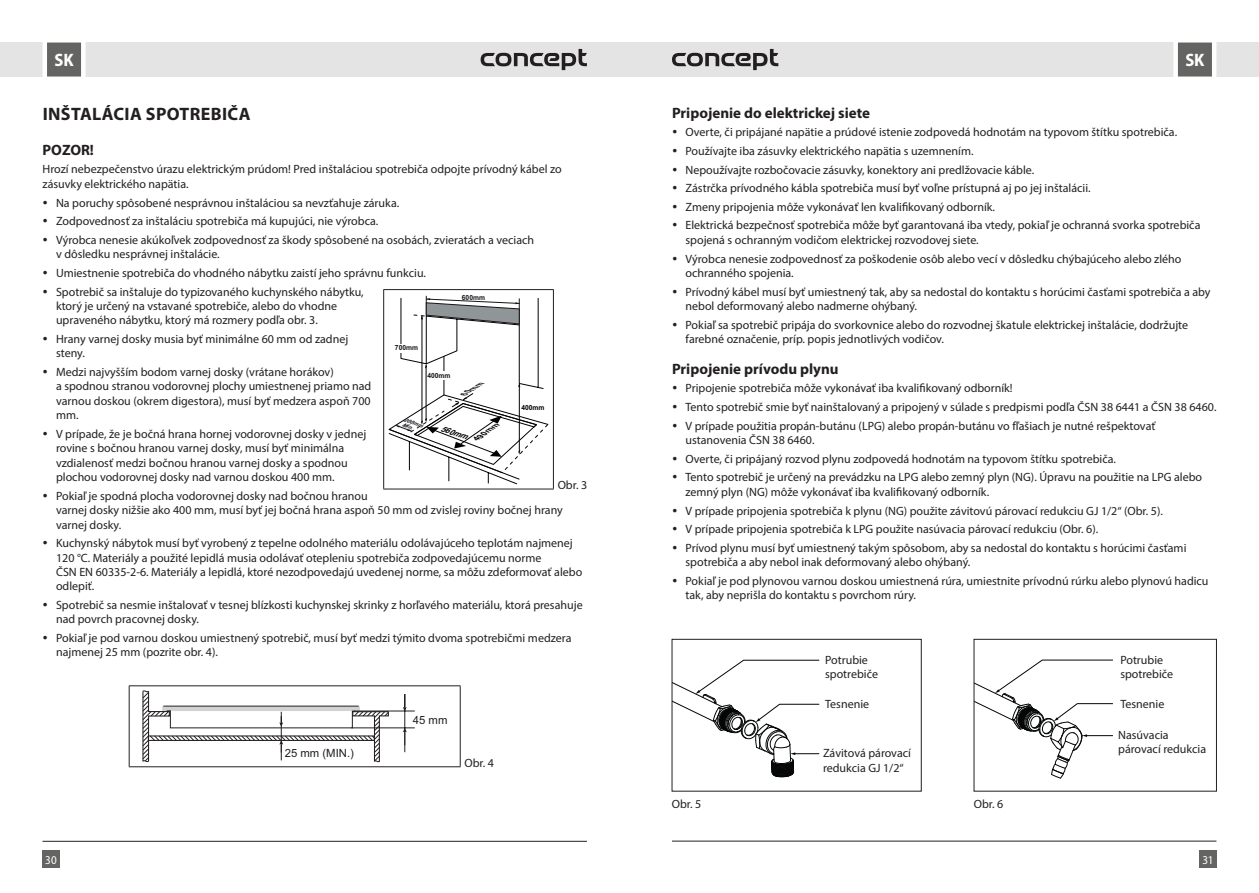
<style>
.page{position:relative;width:1259px;height:893px;background:#fff}
.page>*{position:absolute;margin:0;border:0;box-sizing:border-box;transform-origin:0 0}
.t1{font:700 18px "Myriad Pro";letter-spacing:.02em;color:#231f20}
.t2{font:700 semi-condensed 18px "Myriad Pro";color:#fff}
.t3{font:700 15px "Myriad Pro";color:#231f20}
.t4{font:12px/18.6px "Myriad Pro";color:#231f20}
.t5{font:semi-condensed 12px "Myriad Pro";color:#fff}
.t6{font:11.25px "Arial";color:#231f20}
.t7{font:italic 700 8.1px "Arial";color:#030003}
.t8{font:700 7.05px "Arial";color:#171419;scale:.95 1}
.t9{font:700 7.05px "Arial";color:#030003;scale:.95 1}
.t10{font:italic 700 7.05px "Arial";color:#030003;scale:1.17 1}
.t11{font:italic 700 6.15px "Arial";color:#171419;scale:1.34 1}
.t12{font:italic 700 5.4px/4.9px "Arial";color:#171419;scale:1.04 1}
</style>
<div class="page">
<div style="left:629px;top:43px;width:630px;height:34px;background:#e4e4e4"></div>
<div style="left:0;top:43px;width:629px;height:34px;background:#e4e4e4"></div>
<div style="left:43px;top:850px;width:17px;height:17px;background:#646463"></div>
<div style="left:1199px;top:850px;width:17px;height:17px;background:#646463"></div>
<svg style="left:1171px;top:42px;width:47px;height:35px;background:#8f8f8e"></svg>
<svg style="left:40px;top:42px;width:48px;height:35px;background:#919190"></svg>
<hr style="left:672px;top:841px;width:544px;height:1px;background:#231f20">
<hr style="left:43px;top:841px;width:544px;height:1px;background:#231f20">
<svg style="left:480px;top:49px;width:107px;height:21px"></svg>
<svg style="left:672px;top:49px;width:106px;height:21px"></svg>
<hr style="left:129px;top:685px;width:331px;height:1px;background:#231f20">
<hr style="left:129px;top:686px;width:1px;height:80px;background:#231f20">
<hr style="left:460px;top:686px;width:1px;height:80px;background:#231f20">
<hr style="left:129px;top:766px;width:331px;height:1px;background:#231f20">
<hr style="left:351px;top:728px;width:64px;height:1px;background:#231f20">
<hr style="left:354px;top:711px;width:61px;height:1px;background:#231f20">
<hr style="left:404px;top:694px;width:1px;height:58px;background:#231f20">
<svg style="left:403px;top:694px;width:4px;height:17px"></svg>
<svg style="left:403px;top:728px;width:4px;height:17px"></svg>
<svg style="left:142px;top:690px;width:247px;height:72px"></svg>
<hr style="left:383px;top:289px;width:171px;height:1px;background:#231f20">
<hr style="left:383px;top:290px;width:1px;height:199px;background:#231f20">
<hr style="left:553px;top:290px;width:1px;height:199px;background:#231f20">
<hr style="left:383px;top:489px;width:171px;height:1px;background:#231f20">
<svg style="left:389px;top:296px;width:159px;height:188px"></svg>
<svg style="left:674px;top:659px;width:145px;height:118px"></svg>
<div style="left:672px;top:639px;width:249px;height:152px;border:1px solid #231f20"></div>
<svg style="left:976px;top:659px;width:137px;height:120px"></svg>
<div style="left:974px;top:639px;width:242px;height:152px;border:1px solid #231f20"></div>
<h1 class="t2" style="left:54px;top:48px;width:21px">SK</h1>
<h1 class="t2" style="left:1185px;top:48px;width:21px">SK</h1>
<h1 class="t1" style="left:43px;top:102px;width:209px">INŠTALÁCIA SPOTREBIČA</h1>
<p class="t3" style="left:43px;top:140px;width:53px">POZOR!</p>
<p class="t4" style="left:43px;top:162px;width:521px;line-height:14.4px">Hrozí nebezpečenstvo úrazu elektrickým prúdom! Pred inštaláciou spotrebiča odpojte prívodný kábel zo zásuvky elektrického napätia.</p>
<p class="t4" style="left:56px;top:193px;width:480px">Na poruchy spôsobené nesprávnou inštaláciou sa nevzťahuje záruka.<br>Zodpovednosť za inštaláciu spotrebiča má kupujúci, nie výrobca.<br>Výrobca nenesie akúkoľvek zodpovednosť za škody spôsobené na osobách, zvieratách a veciach</p>
<p class="t4" style="left:56px;top:245px;width:371px">v dôsledku nesprávnej inštalácie.<br>Umiestnenie spotrebiča do vhodného nábytku zaistí jeho správnu funkciu.<br>Spotrebič sa inštaluje do typizovaného kuchynského nábytku,</p>
<p class="t4" style="left:56px;top:298px;width:283px;line-height:14.4px">ktorý je určený na vstavané spotrebiče, alebo do vhodne upraveného nábytku, ktorý má rozmery podľa obr. 3.</p>
<p class="t4" style="left:56px;top:332px;width:294px;line-height:14.4px">Hrany varnej dosky musia byť minimálne 60 mm od zadnej steny.</p>
<p class="t4" style="left:56px;top:365px;width:317px;line-height:14.4px">Medzi najvyšším bodom varnej dosky (vrátane horákov)<br>a spodnou stranou vodorovnej plochy umiestnenej priamo nad varnou doskou (okrem digestora), musí byť medzera aspoň 700 mm.</p>
<p class="t4" style="left:56px;top:426px;width:312px;line-height:14.4px">V prípade, že je bočná hrana hornej vodorovnej dosky v jednej rovine s bočnou hranou varnej dosky, musí byť minimálna vzdialenosť medzi bočnou hranou varnej dosky a spodnou plochou vodorovnej dosky nad varnou doskou 400 mm.</p>
<p class="t4" style="left:56px;top:488px;width:508px;line-height:14.4px">Pokiaľ je spodná plocha vodorovnej dosky nad bočnou hranou<br>varnej dosky nižšie ako 400 mm, musí byť jej bočná hrana aspoň 50 mm od zvislej roviny bočnej hrany varnej dosky.</p>
<p class="t4" style="left:56px;top:536px;width:528px;line-height:14.4px">Kuchynský nábytok musí byť vyrobený z tepelne odolného materiálu odolávajúceho teplotám najmenej 120 °C. Materiály a použité lepidlá musia odolávať otepleniu spotrebiča zodpovedajúcemu norme<br>ČSN EN 60335-2-6. Materiály a lepidlá, ktoré nezodpovedajú uvedenej norme, sa môžu zdeformovať alebo odlepiť.</p>
<p class="t4" style="left:56px;top:598px;width:528px;line-height:14.4px">Spotrebič sa nesmie inštalovať v tesnej blízkosti kuchynskej skrinky z horľavého materiálu, ktorá presahuje nad povrch pracovnej dosky.</p>
<p class="t4" style="left:56px;top:631px;width:517px;line-height:14.4px">Pokiaľ je pod varnou doskou umiestnený spotrebič, musí byť medzi týmito dvoma spotrebičmi medzera najmenej 25 mm (pozrite obr. 4).</p>
<p class="t8" style="left:462px;top:293px;width:26px">600mm</p>
<p class="t8" style="left:395px;top:344px;width:26px">700mm</p>
<p class="t8" style="left:427px;top:371px;width:26px">400mm</p>
<p class="t11" style="left:462px;top:391px;width:19px;rotate:-32deg">60mm</p>
<p class="t9" style="left:521px;top:404px;width:26px">400mm</p>
<p class="t12" style="left:405px;top:417px;width:20px;rotate:21deg">200mm<br>Min.</p>
<p class="t7" style="left:442px;top:423px;width:29px;rotate:19deg">560mm</p>
<p class="t10" style="left:473px;top:436px;width:26px;rotate:-35deg">490mm</p>
<p class="t4" style="left:557px;top:475px;width:31px">Obr. 3</p>
<p class="t6" style="left:285px;top:747px;width:71px">25 mm (MIN.)</p>
<p class="t6" style="left:413px;top:714px;width:36px">45 mm</p>
<p class="t4" style="left:464px;top:753px;width:31px">Obr. 4</p>
<p class="t3" style="left:672px;top:103px;width:200px">Pripojenie do elektrickej siete</p>
<p class="t4" style="left:685px;top:123px;width:516px">Overte, či pripájané napätie a prúdové istenie zodpovedá hodnotám na typovom štítku spotrebiča.<br>Používajte iba zásuvky elektrického napätia s uzemnením.<br>Nepoužívajte rozbočovacie zásuvky, konektory ani predlžovacie káble.<br>Zástrčka prívodného kábla spotrebiča musí byť voľne prístupná aj po jej inštalácii.<br>Zmeny pripojenia môže vykonávať len kvalifikovaný odborník.<br>Elektrická bezpečnosť spotrebiča môže byť garantovaná iba vtedy, pokiaľ je ochranná svorka spotrebiča</p>
<p class="t4" style="left:685px;top:230px;width:497px">spojená s ochranným vodičom elektrickej rozvodovej siete.<br>Výrobca nenesie zodpovednosť za poškodenie osôb alebo vecí v dôsledku chýbajúceho alebo zlého</p>
<p class="t4" style="left:685px;top:263px;width:526px">ochranného spojenia.<br>Prívodný kábel musí byť umiestnený tak, aby sa nedostal do kontaktu s horúcimi časťami spotrebiča a aby</p>
<p class="t4" style="left:685px;top:296px;width:504px">nebol deformovaný alebo nadmerne ohýbaný.<br>Pokiaľ sa spotrebič pripája do svorkovnice alebo do rozvodnej škatule elektrickej inštalácie, dodržujte</p>
<p class="t4" style="left:685px;top:329px;width:260px">farebné označenie, príp. popis jednotlivých vodičov.</p>
<p class="t3" style="left:672px;top:359px;width:168px">Pripojenie prívodu plynu</p>
<p class="t4" style="left:685px;top:379px;width:532px">Pripojenie spotrebiča môže vykonávať iba kvalifikovaný odborník!<br>Tento spotrebič smie byť nainštalovaný a pripojený v súlade s predpismi podľa ČSN 38 6441 a ČSN 38 6460.<br>V prípade použitia propán-butánu (LPG) alebo propán-butánu vo fľašiach je nutné rešpektovať</p>
<p class="t4" style="left:685px;top:431px;width:518px">ustanovenia ČSN 38 6460.<br>Overte, či pripájaný rozvod plynu zodpovedá hodnotám na typovom štítku spotrebiča.<br>Tento spotrebič je určený na prevádzku na LPG alebo zemný plyn (NG). Úpravu na použitie na LPG alebo</p>
<p class="t4" style="left:685px;top:482px;width:502px">zemný plyn (NG) môže vykonávať iba kvalifikovaný odborník.<br>V prípade pripojenia spotrebiča k plynu (NG) použite závitovú párovací redukciu GJ 1/2“ (Obr. 5).<br>V prípade pripojenia spotrebiča k LPG použite nasúvacia párovací redukciu (Obr. 6).<br>Prívod plynu musí byť umiestnený takým spôsobom, aby sa nedostal do kontaktu s horúcimi časťami</p>
<p class="t4" style="left:685px;top:553px;width:524px">spotrebiča a aby nebol inak deformovaný alebo ohýbaný.<br>Pokiaľ je pod plynovou varnou doskou umiestnená rúra, umiestnite prívodnú rúrku alebo plynovú hadicu</p>
<p class="t4" style="left:685px;top:586px;width:232px">tak, aby neprišla do kontaktu s povrchom rúry.</p>
<p class="t4" style="left:825px;top:652px;width:54px;line-height:14.4px">Potrubie spotrebiče</p>
<p class="t4" style="left:1120px;top:652px;width:54px;line-height:14.4px">Potrubie spotrebiče</p>
<p class="t4" style="left:825px;top:694px;width:46px">Tesnenie</p>
<p class="t4" style="left:1120px;top:694px;width:46px">Tesnenie</p>
<p class="t4" style="left:823px;top:746px;width:89px;line-height:14.4px">Závitová párovací redukcia GJ 1/2“</p>
<p class="t4" style="left:672px;top:794px;width:31px">Obr. 5</p>
<p class="t4" style="left:974px;top:794px;width:31px">Obr. 6</p>
<p class="t4" style="left:1118px;top:727px;width:89px;line-height:14.4px">Nasúvacia párovací redukcia</p>
<p class="t5" style="left:45px;top:852px;width:13px">30</p>
<p class="t5" style="left:1202px;top:852px;width:12px">31</p>
</div>
